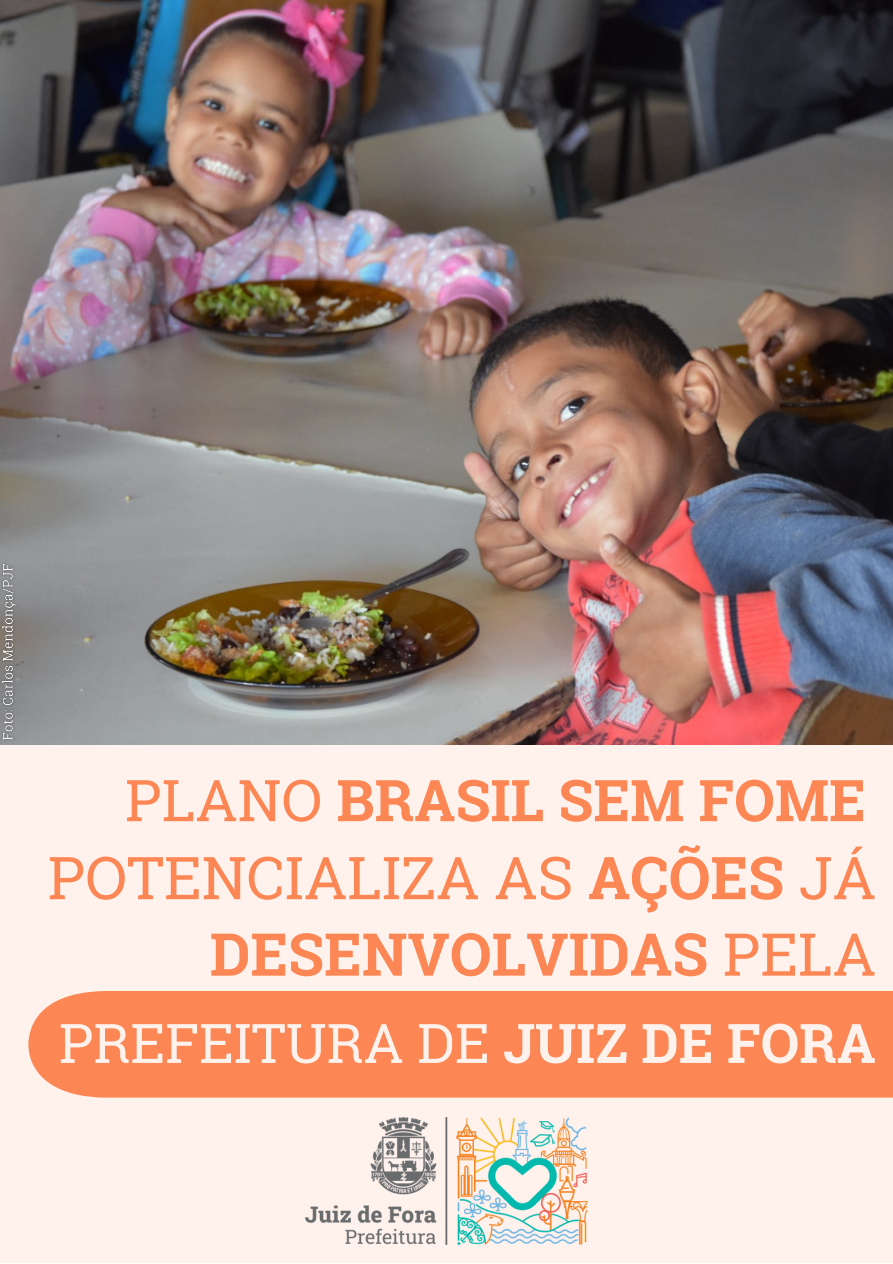
<style>
.page{position:relative;width:893px;height:1264px;background:#fff}
.page>*{position:absolute;margin:0;border:0;box-sizing:border-box;transform-origin:0 0}
.t1{font:59.1px/76.5px "Roboto Slab";color:#fd8754;text-align:right}
.t2{font:700 57.6px "Roboto Slab";color:#fd8754}
.t3{font:54.45px "Roboto Slab";color:#fff2ed}
.s1{font-weight:400}
.s2{font-weight:700}
</style>
<div class="page">
<div style="left:0;top:0;width:892px;height:1262px;background:#fff2ed"></div>
<div style="left:28px;top:991px;width:864px;height:106px;background:#fd8754"></div>
<img style="left:0;top:0;width:892px;height:744px">
<img style="left:305px;top:1117px;width:282px;height:127px">
<img style="left:0;top:558px;width:20px;height:185px">
<p class="t2" style="left:125px;top:760px;width:742px"><span class="s1">PLANO</span> BRASIL SEM FOME</p>
<p class="t1" style="left:48px;top:838px;width:829px">POTENCIALIZA AS <span class="s2">AÇÕES</span> JÁ<br><span class="s2">DESENVOLVIDAS</span> PELA</p>
<p class="t3" style="left:59px;top:1005px;width:818px">PREFEITURA DE <span class="s2">JUIZ DE FORA</span></p>
</div>
